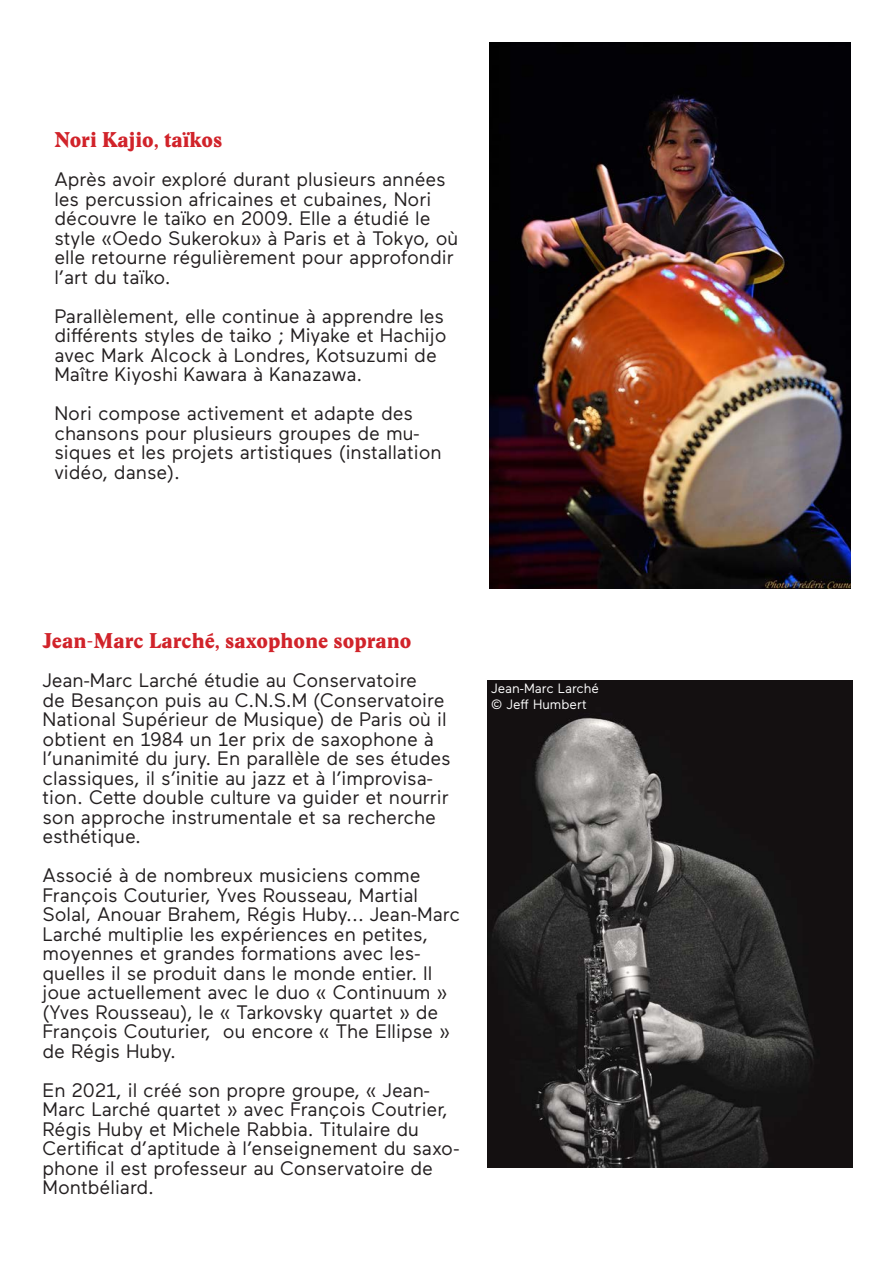
<style>
.page{position:relative;width:893px;height:1263px;background:#fff}
.page>*{position:absolute;margin:0;border:0;box-sizing:border-box;transform-origin:0 0}
.t1{font:21px "Stanley Poster";color:#d1232a}
.t2{font:19.5px/19.5px "Maax";color:#231f20}
.t3{font:13.5px "Maax";color:#fff}
</style>
<div class="page">
<img style="left:489px;top:43px;width:361px;height:546px">
<img style="left:488px;top:680px;width:364px;height:487px">
<p class="t1" style="left:54px;top:126px;width:169px">Nori Kajio, taïkos</p>
<p class="t2" style="left:54px;top:169px;width:405px">Après avoir exploré durant plusieurs années les percussion africaines et cubaines, Nori découvre le taïko en 2009. Elle a étudié le style «Oedo Sukeroku» à Paris et à Tokyo, où elle retourne régulièrement pour approfondir l’art du taïko.</p>
<p class="t2" style="left:54px;top:305px;width:394px">Parallèlement, elle continue à apprendre les différents styles de taiko ; Miyake et Hachijo avec Mark Alcock à Londres, Kotsuzumi de Maître Kiyoshi Kawara à Kanazawa.</p>
<p class="t2" style="left:54px;top:403px;width:389px">Nori compose activement et adapte des chansons pour plusieurs groupes de mu&shy;siques et les projets artistiques (installation vidéo, danse).</p>
<p class="t1" style="left:43px;top:626px;width:371px">Jean-Marc Larché, saxophone soprano</p>
<p class="t2" style="left:43px;top:670px;width:410px">Jean-Marc Larché étudie au Conservatoire<br>de Besançon puis au C.N.S.M (Conservatoire National Supérieur de Musique) de Paris où il obtient en 1984 un 1er prix de saxophone à l’unanimité du jury. En parallèle de ses études classiques, il s’initie au jazz et à l’improvisa&shy;tion. Cette double culture va guider et nourrir son approche instrumentale et sa recherche esthétique.</p>
<p class="t2" style="left:43px;top:865px;width:419px">Associé à de nombreux musiciens comme François Couturier, Yves Rousseau, Martial Solal, Anouar Brahem, Régis Huby... Jean-Marc Larché multiplie les expériences en petites, moyennes et grandes formations avec les&shy;quelles il se produit dans le monde entier. Il joue actuellement avec le duo « Continuum » (Yves Rousseau), le « Tarkovsky quartet » de François Couturier, ou encore « The Ellipse » de Régis Huby.</p>
<p class="t2" style="left:43px;top:1079px;width:418px">En 2021, il créé son propre groupe, « Jean-Marc Larché quartet » avec François Coutrier, Régis Huby et Michele Rabbia. Titulaire du Certificat d’aptitude à l’enseignement du saxo&shy;phone il est professeur au Conservatoire de Montbéliard.</p>
<p class="t3" style="left:491px;top:680px;width:109px">Jean-Marc Larché</p>
<p class="t3" style="left:491px;top:696px;width:97px">© Jeff Humbert</p>
</div>
